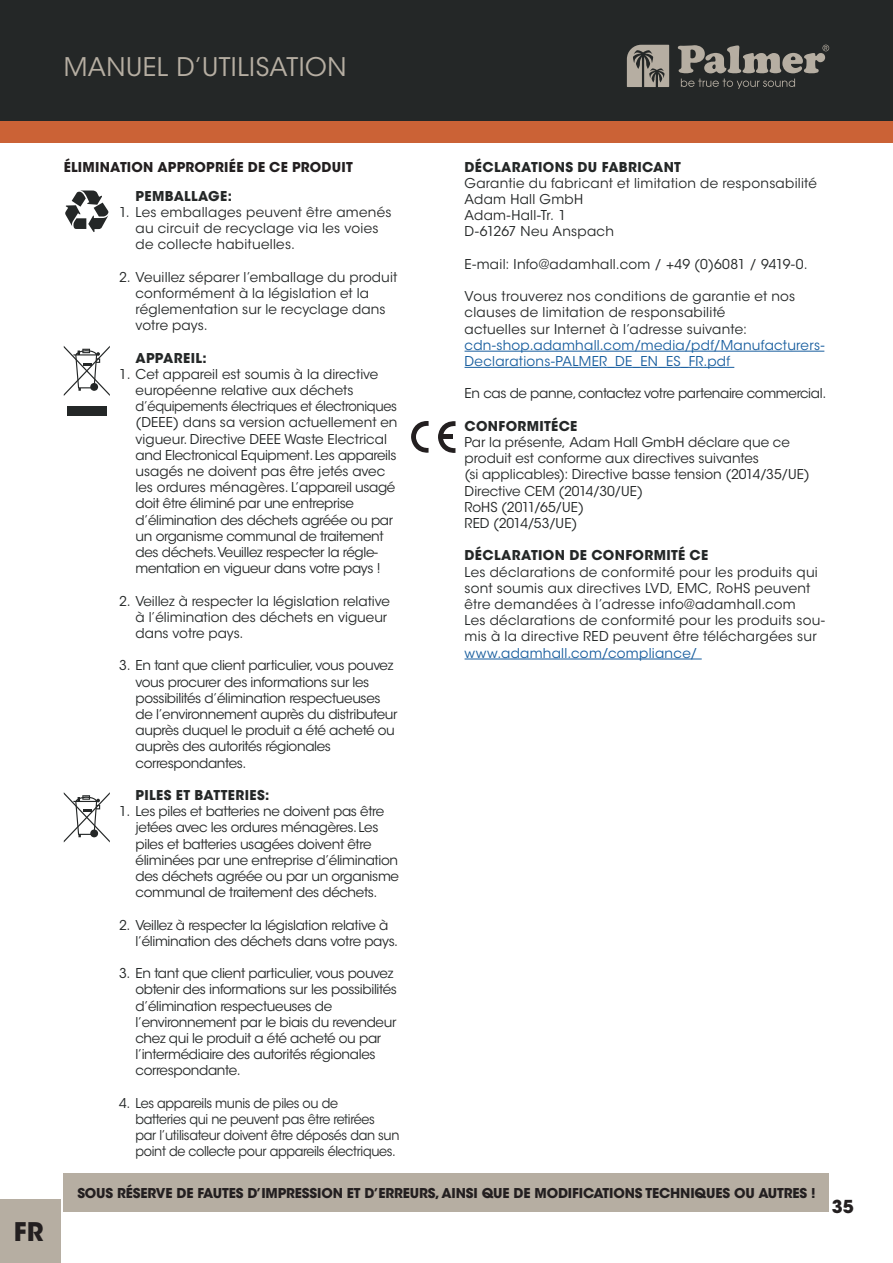
<style>
.page{position:relative;width:893px;height:1263px;background:#fff}
.page>*{position:absolute;margin:0;border:0;box-sizing:border-box;transform-origin:0 0}
.t1{font:25.5px "ITC Avant Garde Std";letter-spacing:.015em;color:#b6aea2}
.t2{font:700 25.5px "ITC Avant Garde Std";color:#231f20}
.t3{font:700 17.7px "ITC Avant Garde Std";color:#231f20}
.t4{font:13.5px/16.2px "ITC Avant Garde Std";letter-spacing:-.025em;color:#242727}
.t5{font:13.5px/16.2px "ITC Avant Garde Std";letter-spacing:.02em;color:#242727}
.t6{font:13.5px/16.2px "ITC Avant Garde Std";color:#242727}
.t7{font:13.5px/16.2px "ITC Avant Garde Std";letter-spacing:.01em;color:#242727}
.t8{font:13.5px/16.2px "ITC Avant Garde Std";letter-spacing:.02em;color:#175d9e}
.t9{font:700 13.5px "ITC Avant Garde Std";letter-spacing:.025em;color:#242727}
.t10{font:700 13.5px "ITC Avant Garde Std";letter-spacing:-.01em;color:#231f20}
.t11{font:700 13.5px "ITC Avant Garde Std";letter-spacing:.015em;color:#231f20}
</style>
<div class="page">
<div style="left:0;top:0;width:893px;height:123px;background:#242727"></div>
<div style="left:0;top:121px;width:893px;height:21px;background:#cb6236"></div>
<svg style="left:678px;top:45px;width:151px;height:28px"></svg>
<svg style="left:627px;top:45px;width:42px;height:42px"></svg>
<svg style="left:681px;top:79px;width:114px;height:10px"></svg>
<div style="left:0;top:1199px;width:61px;height:64px;background:#b6aea2"></div>
<div style="left:64px;top:1174px;width:765px;height:38px;background:#b6aea2"></div>
<hr style="left:465px;top:351px;width:359px;height:1px;background:#175d9e">
<hr style="left:465px;top:367px;width:269px;height:1px;background:#175d9e">
<hr style="left:465px;top:659px;width:237px;height:1px;background:#175d9e">
<svg style="left:65px;top:190px;width:43px;height:42px"></svg>
<div style="left:67px;top:406px;width:39px;height:10px;background:#242727"></div>
<svg style="left:64px;top:346px;width:46px;height:50px"></svg>
<svg style="left:64px;top:792px;width:46px;height:50px"></svg>
<svg style="left:411px;top:421px;width:18px;height:32px"></svg>
<svg style="left:438px;top:421px;width:18px;height:32px"></svg>
<div style="left:442px;top:434px;width:10px;height:5px;background:#231f20"></div>
<h1 class="t1" style="left:64px;top:52px;width:284px">MANUEL D’UTILISATION</h1>
<h1 class="t2" style="left:14px;top:1214px;width:31px">FR</h1>
<p class="t11" style="left:64px;top:158px;width:290px">ÉLIMINATION APPROPRIÉE DE CE PRODUIT</p>
<p class="t9" style="left:136px;top:187px;width:98px">PEMBALLAGE:</p>
<p class="t5" style="left:136px;top:204px;width:258px;text-indent:-16px">1. Les emballages peuvent être amenés au circuit de recyclage via les voies de collecte habituelles.</p>
<p class="t7" style="left:136px;top:269px;width:263px;text-indent:-17px">2. Veuillez séparer l’emballage du produit conformément à la législation et la réglementation sur le recyclage dans votre pays.</p>
<p class="t9" style="left:136px;top:349px;width:72px">APPAREIL:</p>
<p class="t4" style="left:136px;top:366px;width:263px;text-indent:-16px">1. Cet appareil est soumis à la directive européenne relative aux déchets d’équipements électriques et électroniques (DEEE) dans sa version actuellement en vigueur. Directive DEEE Waste Electrical and Electronical Equipment. Les appareils usagés ne doivent pas être jetés avec les ordures ménagères. L’appareil usagé doit être éliminé par une entreprise d’élimination des déchets agréée ou par un organisme communal de traitement des déchets.Veuillez respecter la régle&shy;mentation en vigueur dans votre pays !</p>
<p class="t6" style="left:136px;top:593px;width:256px;text-indent:-16px">2. Veillez à respecter la législation relative à l’élimination des déchets en vigueur dans votre pays.</p>
<p class="t4" style="left:136px;top:658px;width:263px;text-indent:-16px">3. En tant que client particulier, vous pouvez vous procurer des informations sur les possibilités d’élimination respectueuses de l’environnement auprès du distributeur auprès duquel le produit a été acheté ou auprès des autorités régionales correspondantes.</p>
<p class="t9" style="left:136px;top:786px;width:135px">PILES ET BATTERIES:</p>
<p class="t4" style="left:136px;top:803px;width:265px;text-indent:-16px">1. Les piles et batteries ne doivent pas être jetées avec les ordures ménagères. Les piles et batteries usagées doivent être éliminées par une entreprise d’élimination des déchets agréée ou par un organisme communal de traitement des déchets.</p>
<p class="t4" style="left:136px;top:917px;width:264px;text-indent:-16px">2. Veillez à respecter la législation relative à l’élimination des déchets dans votre pays.</p>
<p class="t4" style="left:136px;top:965px;width:263px;text-indent:-16px">3. En tant que client particulier, vous pouvez obtenir des informations sur les possibilités d’élimination respectueuses de l’environnement par le biais du revendeur chez qui le produit a été acheté ou par l’intermédiaire des autorités régionales correspondante.</p>
<p class="t4" style="left:136px;top:1095px;width:265px;text-indent:-17px">4. Les appareils munis de piles ou de<br>batteries qui ne peuvent pas être retirées<br>par l’utilisateur doivent être déposés dan sun point de collecte pour appareils électriques.</p>
<p class="t9" style="left:465px;top:158px;width:218px">DÉCLARATIONS DU FABRICANT</p>
<p class="t5" style="left:465px;top:175px;width:354px">Garantie du fabricant et limitation de responsabilité<br>Adam Hall GmbH<br>Adam-Hall-Tr. 1<br>D-61267 Neu Anspach</p>
<p class="t5" style="left:465px;top:256px;width:345px">E-mail: Info@adamhall.com / +49 (0)6081 / 9419-0.</p>
<p class="t5" style="left:465px;top:288px;width:332px">Vous trouverez nos conditions de garantie et nos clauses de limitation de responsabilité<br>actuelles sur Internet à l’adresse suivante:</p>
<p class="t8" style="left:465px;top:337px;width:361px">cdn-shop.adamhall.com/media/pdf/Manufacturers-<br>Declarations-PALMER_DE_EN_ES_FR.pdf</p>
<p class="t4" style="left:465px;top:386px;width:363px">En cas de panne, contactez votre partenaire commercial.</p>
<p class="t9" style="left:465px;top:417px;width:114px">CONFORMITÉCE</p>
<p class="t6" style="left:465px;top:434px;width:347px">Par la présente, Adam Hall GmbH déclare que ce produit est conforme aux directives suivantes<br>(si applicables): Directive basse tension (2014/35/UE)<br>Directive CEM (2014/30/UE)<br>RoHS (2011/65/UE)<br>RED (2014/53/UE)</p>
<p class="t9" style="left:465px;top:547px;width:245px">DÉCLARATION DE CONFORMITÉ CE</p>
<p class="t5" style="left:465px;top:564px;width:362px">Les déclarations de conformité pour les produits qui sont soumis aux directives LVD, EMC, RoHS peuvent être demandées à l’adresse info@adamhall.com<br>Les déclarations de conformité pour les produits sou&shy;mis à la directive RED peuvent être téléchargées sur</p>
<p class="t8" style="left:465px;top:645px;width:234px">www.adamhall.com/compliance/</p>
<p class="t10" style="left:77px;top:1184px;width:740px">SOUS RÉSERVE DE FAUTES D’IMPRESSION ET D’ERREURS, AINSI QUE DE MODIFICATIONS TECHNIQUES OU AUTRES !</p>
<h2 class="t3" style="left:832px;top:1195px;width:23px">35</h2>
</div>
